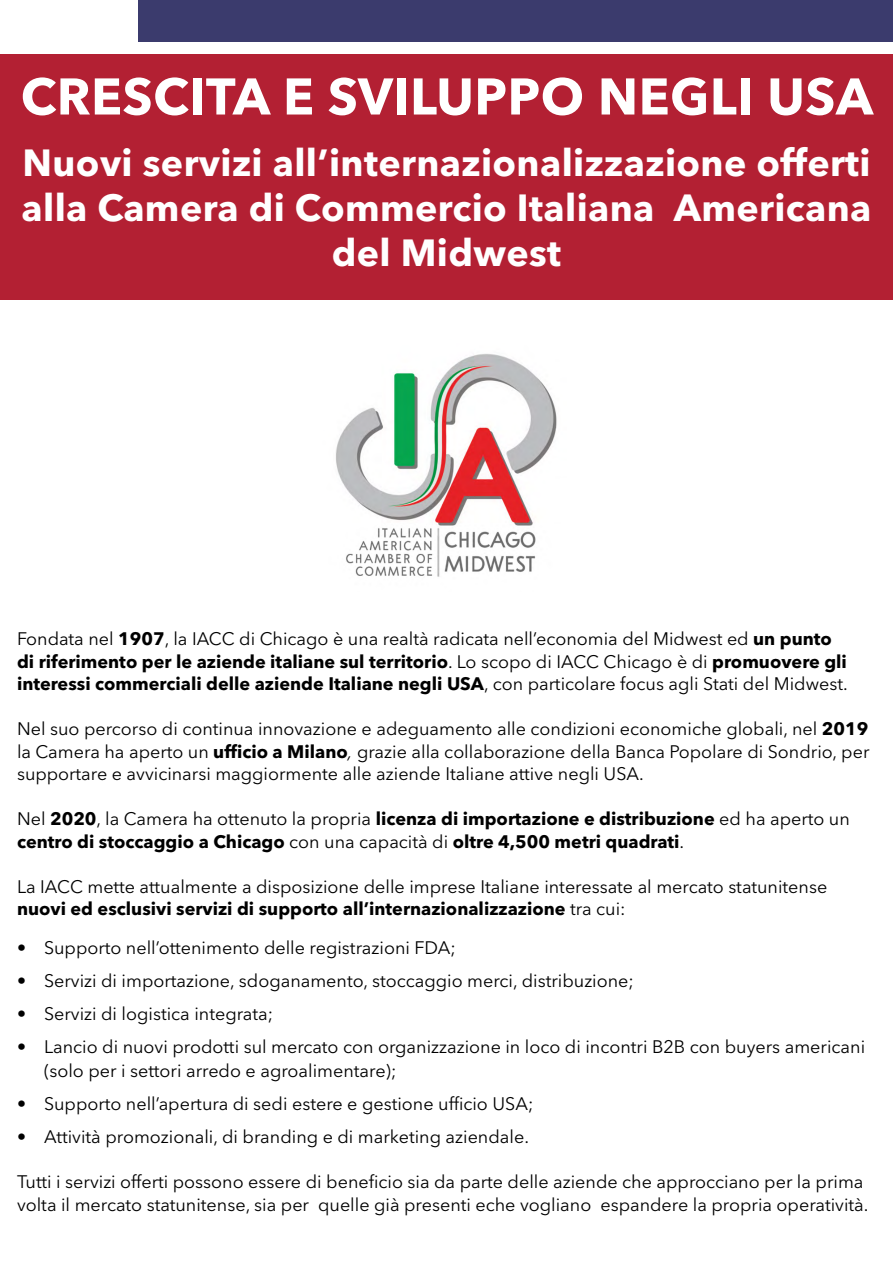
<style>
.page{position:relative;width:893px;height:1263px;background:#fff}
.page>*{position:absolute;margin:0;border:0;box-sizing:border-box;transform-origin:0 0}
.t1{font:700 51px "Avenir Next LT Pro";letter-spacing:.01em;color:#fff}
.t2{font:700 37.5px/45px "Avenir Next LT Pro";letter-spacing:.01em;color:#fff;text-align:center}
.t3{font:18px/22.5px "Avenir Next LT Pro";color:#000}
.t4{font:700 18px/22.5px "Avenir Next LT Pro";color:#000}
.s1{font-weight:700}
.s2{font-style:italic}
.s3{font-weight:400}
</style>
<div class="page">
<div style="left:139px;top:0;width:754px;height:42px;background:#3b3b6d"></div>
<div style="left:0;top:54px;width:893px;height:246px;background:#b32033"></div>
<img style="left:336px;top:354px;width:221px;height:223px">
<h1 class="t1" style="left:21px;top:65px;width:854px">CRESCITA E SVILUPPO NEGLI USA</h1>
<h2 class="t2" style="left:22px;top:140px;width:851px">Nuovi servizi all’internazionalizzazione offerti alla Camera di Commercio Italiana Americana del Midwest</h2>
<p class="t3" style="left:17px;top:627px;width:832px">Fondata nel <span class="s1">1907</span>, la IACC di Chicago è una realtà radicata nell’economia del Midwest ed <span class="s1">un punto di riferimento per le aziende italiane sul territorio</span>. Lo scopo di IACC Chicago è di <span class="s1">promuovere gli interessi commerciali delle aziende Italiane negli USA</span>, con particolare focus agli Stati del Midwest.</p>
<p class="t3" style="left:17px;top:717px;width:854px;text-align:justify">Nel suo percorso di continua innovazione e adeguamento alle condizioni economiche globali, nel <span class="s1">2019 </span>la Camera ha aperto un <span class="s1">ufficio a Milano</span><span class="s2">,</span> grazie alla collaborazione della Banca Popolare di Sondrio, per supportare e avvicinarsi maggiormente alle aziende Italiane attive negli USA.</p>
<p class="t4" style="left:17px;top:807px;width:834px"><span class="s3">Nel</span> 2020<span class="s3">, la Camera ha ottenuto la propria</span> licenza di importazione e distribuzione <span class="s3">ed ha aperto un </span>centro di stoccaggio a Chicago <span class="s3">con una capacità di</span> oltre 4,500 metri quadrati<span class="s3">.</span></p>
<p class="t3" style="left:17px;top:875px;width:812px">La IACC mette attualmente a disposizione delle imprese Italiane interessate al mercato statunitense <span class="s1">nuovi ed esclusivi servizi di supporto all’internazionalizzazione</span> tra cui:</p>
<p class="t3" style="left:17px;top:936px;width:440px">• Supporto nell’ottenimento delle registrazioni FDA;</p>
<p class="t3" style="left:17px;top:969px;width:618px">• Servizi di importazione, sdoganamento, stoccaggio merci, distribuzione;</p>
<p class="t3" style="left:17px;top:1002px;width:258px">• Servizi di logistica integrata;</p>
<p class="t3" style="left:44px;top:1035px;width:823px;line-height:24px;text-indent:-27px">• Lancio di nuovi prodotti sul mercato con organizzazione in loco di incontri B2B con buyers americani (solo per i settori arredo e agroalimentare);</p>
<p class="t3" style="left:17px;top:1092px;width:518px">• Supporto nell’apertura di sedi estere e gestione ufficio USA;</p>
<p class="t3" style="left:17px;top:1125px;width:513px">• Attività promozionali, di branding e di marketing aziendale.</p>
<p class="t3" style="left:17px;top:1170px;width:853px">Tutti i servizi offerti possono essere di beneficio sia da parte delle aziende che approcciano per la prima volta il mercato statunitense, sia per quelle già presenti eche vogliano espandere la propria operatività.</p>
</div>
